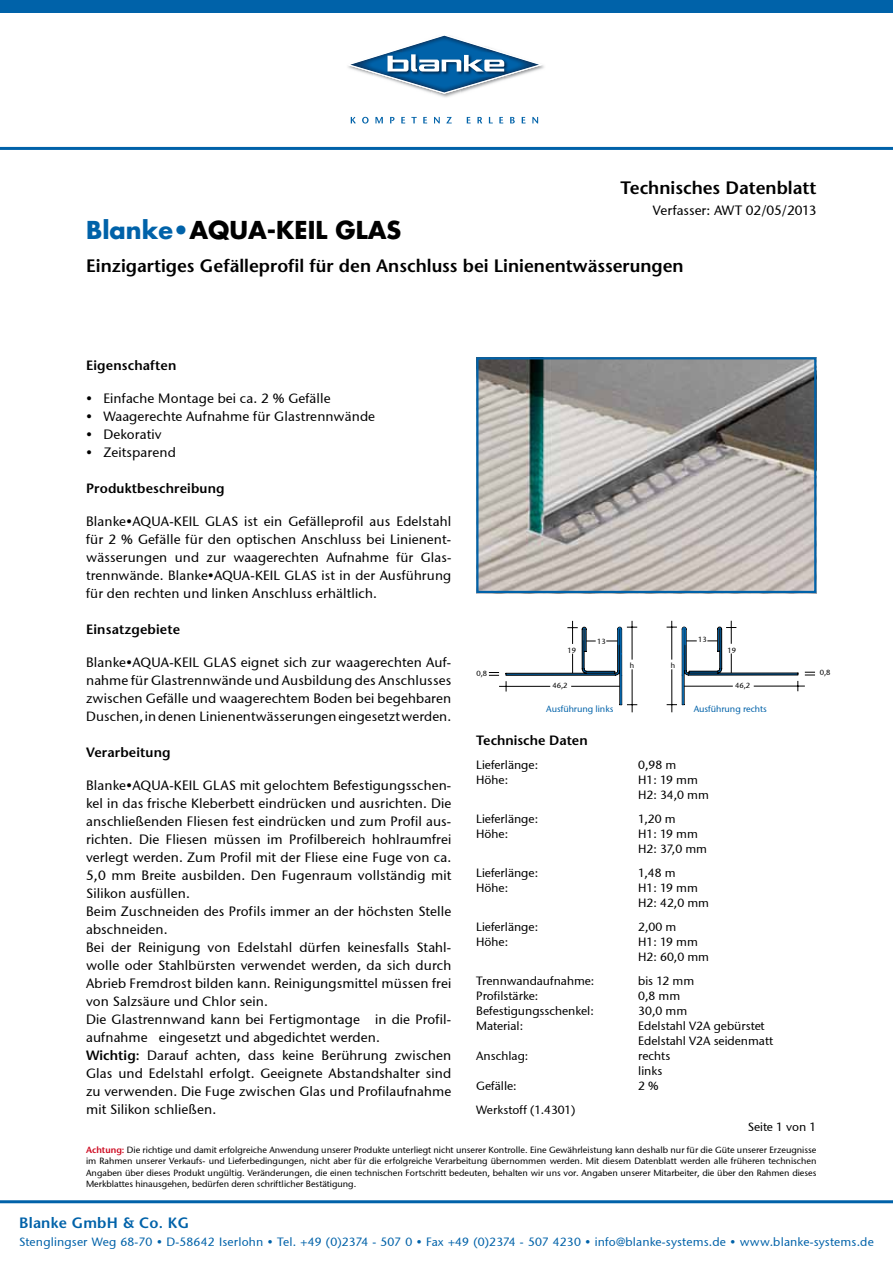
<style>
.page{position:relative;width:893px;height:1263px;background:#fff}
.page>*{position:absolute;margin:0;border:0;box-sizing:border-box;transform-origin:0 0}
.t1{font:700 24px "Futura";color:#000}
.t2{font:600 18px "Stone Sans";color:#000}
.t3{font:600 15px "Stone Sans";letter-spacing:.015em;color:#0062a9}
.t4{font:13.5px/18px "Stone Sans ITCTT Medium";letter-spacing:.01em;color:#000}
.t5{font:600 13.5px "Stone Sans";letter-spacing:.01em;color:#000}
.t6{font:13.35px/18px "Stone Sans ITCTT Medium";letter-spacing:.01em;color:#000}
.t7{font:12px/15px "Stone Sans ITCTT Medium";color:#000}
.t8{font:12px "Stone Sans ITCTT Medium";letter-spacing:.015em;color:#0062a9}
.t9{font:9px/11.2px "Stone Sans ITCTT Medium";color:#000;text-align:justify}
.t10{font:9px "Stone Sans ITCTT Medium";letter-spacing:-.005em;color:#0062a9}
.t11{font:7.5px "Stone Sans ITCTT Medium";color:#000}
.s1{color:#0062a9}
.s2{font-size:13.5px}
.s3{font-size:13.35px}
.s4{font-family:"Stone Sans";font-weight:600}
.s5{font-family:"Stone Sans";font-weight:600;color:#cd071e}
</style>
<div class="page">
<div style="left:0;top:0;width:893px;height:13px;background:#0062a9"></div>
<hr style="left:0;top:147px;width:893px;height:3px;background:#0062a9">
<img style="left:435px;top:94px;width:21px;height:4px">
<svg style="left:348px;top:35px;width:195px;height:59px"></svg>
<svg style="left:351px;top:117px;width:5px;height:7px"></svg>
<svg style="left:362px;top:117px;width:7px;height:7px"></svg>
<svg style="left:375px;top:117px;width:8px;height:6px"></svg>
<svg style="left:390px;top:117px;width:4px;height:6px"></svg>
<svg style="left:401px;top:117px;width:4px;height:6px"></svg>
<svg style="left:411px;top:117px;width:6px;height:6px"></svg>
<svg style="left:423px;top:117px;width:4px;height:6px"></svg>
<svg style="left:434px;top:117px;width:6px;height:6px"></svg>
<svg style="left:446px;top:117px;width:6px;height:6px"></svg>
<svg style="left:467px;top:117px;width:4px;height:6px"></svg>
<svg style="left:477px;top:117px;width:5px;height:7px"></svg>
<svg style="left:489px;top:117px;width:4px;height:6px"></svg>
<svg style="left:499px;top:117px;width:4px;height:6px"></svg>
<svg style="left:510px;top:117px;width:5px;height:6px"></svg>
<svg style="left:522px;top:117px;width:4px;height:6px"></svg>
<svg style="left:532px;top:117px;width:6px;height:6px"></svg>
<hr style="left:0;top:1200px;width:893px;height:3px;background:#0062a9">
<img style="left:479px;top:360px;width:334px;height:230px">
<div style="left:476px;top:357px;width:340px;height:236px;border:2px solid #0062a9"></div>
<hr style="left:632px;top:621px;width:1px;height:91px;background:#000">
<hr style="left:572px;top:621px;width:1px;height:52px;background:#000">
<hr style="left:499px;top:686px;width:121px;height:1px;background:#000">
<svg style="left:505px;top:626px;width:132px;height:79px"></svg>
<svg style="left:489px;top:672px;width:10px;height:4px"></svg>
<hr style="left:586px;top:641px;width:32px;height:1px;background:#000">
<div style="left:566px;top:644px;width:11px;height:10px;background:#fff"></div>
<div style="left:550px;top:679px;width:21px;height:10px;background:#fff"></div>
<div style="left:626px;top:660px;width:11px;height:9px;background:#fff"></div>
<div style="left:596px;top:635px;width:10px;height:9px;background:#fff"></div>
<hr style="left:671px;top:620px;width:1px;height:92px;background:#000">
<hr style="left:731px;top:620px;width:1px;height:53px;background:#000">
<hr style="left:684px;top:686px;width:121px;height:1px;background:#000">
<svg style="left:667px;top:626px;width:132px;height:79px"></svg>
<svg style="left:805px;top:672px;width:10px;height:4px"></svg>
<hr style="left:686px;top:641px;width:32px;height:1px;background:#000">
<div style="left:726px;top:644px;width:11px;height:9px;background:#fff"></div>
<div style="left:733px;top:679px;width:21px;height:9px;background:#fff"></div>
<div style="left:667px;top:660px;width:11px;height:9px;background:#fff"></div>
<div style="left:697px;top:633px;width:10px;height:10px;background:#fff"></div>
<h2 class="t2" style="left:620px;top:177px;width:197px">Technisches Datenblatt</h2>
<p class="t4" style="left:653px;top:201px;width:165px">Verfasser: AWT 02/05/2013</p>
<h1 class="t1" style="left:86px;top:214px;width:317px"><span class="s1">Blanke•</span>AQUA-KEIL GLAS</h1>
<h2 class="t2" style="left:86px;top:255px;width:599px">Einzigartiges Gefälleprofil für den Anschluss bei Linienentwässerungen</h2>
<p class="t5" style="left:86px;top:357px;width:92px">Eigenschaften</p>
<p class="t4" style="left:86px;top:389px;width:246px">• Einfache Montage bei ca. 2 % Gefälle</p>
<p class="t4" style="left:86px;top:407px;width:291px">• Waagerechte Aufnahme für Glastrennwände</p>
<p class="t4" style="left:86px;top:425px;width:77px">• Dekorativ</p>
<p class="t4" style="left:86px;top:443px;width:91px">• Zeitsparend</p>
<p class="t5" style="left:86px;top:480px;width:140px">Produktbeschreibung</p>
<p class="t4" style="left:86px;top:512px;width:367px">Blanke•AQUA-KEIL GLAS ist ein Gefälleprofil aus Edelstahl für 2 % Gefälle für den optischen Anschluss bei Linienent-</p>
<p class="t6" style="left:86px;top:548px;width:367px"><span class="s2">wässe</span>rungen und zur waagerechten Aufnahme für Glas&shy;trennwände. Blanke•AQUA-KEIL GLAS ist in der Ausführung</p>
<p class="t4" style="left:86px;top:584px;width:292px"><span class="s3">für den rechten</span> und linken Anschluss erhältlich.</p>
<p class="t5" style="left:86px;top:621px;width:96px">Einsatzgebiete</p>
<p class="t4" style="left:86px;top:653px;width:367px;text-align:justify">Blanke•AQUA-KEIL GLAS eignet sich zur waagerechten Auf&shy;nahme für Glastrennwände und Ausbildung des Anschlusses zwischen Gefälle und waagerechtem Boden bei begehbaren</p>
<p class="t6" style="left:86px;top:707px;width:367px">Duschen, in denen Linienentwässerungen eingesetzt werden.</p>
<p class="t5" style="left:86px;top:744px;width:86px">Verarbeitung</p>
<p class="t4" style="left:86px;top:776px;width:367px">Blanke•AQUA-KEIL GLAS mit gelochtem Befestigungsschen&shy;kel in das frische Kleberbett eindrücken und ausrichten. Die anschließenden Fliesen fest eindrücken und zum Profil aus&shy;richten. Die Fliesen müssen im Profilbereich hohlraumfrei verlegt werden. Zum Profil mit der Fliese eine Fuge von ca.<br>5,0 mm Breite ausbilden. Den Fugenraum vollständig mit Silikon ausfüllen.<br>Beim Zuschneiden des Profils immer an der höchsten Stelle abschneiden.<br>Bei der Reinigung von Edelstahl dürfen keinesfalls Stahl&shy;wolle oder Stahlbürsten verwendet werden, da sich durch Abrieb Fremdrost bilden kann. Reinigungsmittel müssen frei von Salzsäure und Chlor sein.<br>Die Glastrennwand kann bei Fertigmontage in die Profil&shy;aufnahme eingesetzt und abgedichtet werden.<br><span class="s4">Wichtig:</span> Darauf achten, dass keine Berührung zwischen Glas und Edelstahl erfolgt. Geeignete Abstandshalter sind zu verwenden. Die Fuge zwischen Glas und Profilaufnahme mit Silikon schließen.</p>
<p class="t11" style="left:698px;top:635px;width:10px">13</p>
<p class="t11" style="left:597px;top:636px;width:10px">13</p>
<p class="t11" style="left:727px;top:645px;width:10px">19</p>
<p class="t11" style="left:735px;top:680px;width:17px">46,2</p>
<p class="t11" style="left:568px;top:646px;width:10px">19</p>
<p class="t11" style="left:671px;top:661px;width:6px">h</p>
<p class="t11" style="left:630px;top:661px;width:6px">h</p>
<p class="t11" style="left:820px;top:668px;width:12px">0,8</p>
<p class="t11" style="left:476px;top:668px;width:12px">0,8</p>
<p class="t11" style="left:553px;top:680px;width:17px">46,2</p>
<p class="t10" style="left:694px;top:703px;width:75px">Ausführung rechts</p>
<p class="t10" style="left:546px;top:703px;width:69px">Ausführung links</p>
<p class="t5" style="left:476px;top:732px;width:113px">Technische Daten</p>
<p class="t7" style="left:476px;top:757px;width:63px">Lieferlänge:</p>
<p class="t7" style="left:638px;top:757px;width:40px">0,98 m</p>
<p class="t7" style="left:476px;top:772px;width:33px">Höhe:</p>
<p class="t7" style="left:638px;top:772px;width:72px">H1: 19 mm<br>H2: 34,0 mm</p>
<p class="t7" style="left:476px;top:811px;width:63px">Lieferlänge:</p>
<p class="t7" style="left:638px;top:811px;width:39px">1,20 m</p>
<p class="t7" style="left:476px;top:826px;width:33px">Höhe:</p>
<p class="t7" style="left:638px;top:826px;width:70px">H1: 19 mm<br>H2: 37,0 mm</p>
<p class="t7" style="left:476px;top:865px;width:63px">Lieferlänge:</p>
<p class="t7" style="left:638px;top:865px;width:39px">1,48 m</p>
<p class="t7" style="left:476px;top:880px;width:33px">Höhe:</p>
<p class="t7" style="left:638px;top:880px;width:72px">H1: 19 mm<br>H2: 42,0 mm</p>
<p class="t7" style="left:476px;top:919px;width:63px">Lieferlänge:</p>
<p class="t7" style="left:638px;top:919px;width:40px">2,00 m</p>
<p class="t7" style="left:476px;top:934px;width:33px">Höhe:</p>
<p class="t7" style="left:638px;top:934px;width:72px">H1: 19 mm<br>H2: 60,0 mm</p>
<p class="t7" style="left:476px;top:973px;width:120px">Trennwandaufnahme:</p>
<p class="t7" style="left:638px;top:973px;width:57px">bis 12 mm</p>
<p class="t7" style="left:476px;top:988px;width:63px">Profilstärke:</p>
<p class="t7" style="left:638px;top:988px;width:44px">0,8 mm</p>
<p class="t7" style="left:476px;top:1003px;width:119px">Befestigungsschenkel:</p>
<p class="t7" style="left:638px;top:1003px;width:50px">30,0 mm</p>
<p class="t7" style="left:476px;top:1018px;width:48px">Material:</p>
<p class="t7" style="left:638px;top:1018px;width:136px">Edelstahl V2A gebürstet<br>Edelstahl V2A seidenmatt</p>
<p class="t7" style="left:476px;top:1048px;width:54px">Anschlag:</p>
<p class="t7" style="left:638px;top:1048px;width:34px">rechts links</p>
<p class="t7" style="left:476px;top:1078px;width:42px">Gefälle:</p>
<p class="t7" style="left:638px;top:1078px;width:22px">2 %</p>
<p class="t7" style="left:476px;top:1102px;width:101px">Werkstoff (1.4301)</p>
<p class="t9" style="left:86px;top:1144px;width:732px"><span class="s5">Achtung:</span> Die richtige und damit erfolgreiche Anwendung unserer Produkte unterliegt nicht unserer Kontrolle. Eine Gewährleistung kann deshalb nur für die Güte unserer Erzeugnisse im Rahmen unserer Verkaufs- und Lieferbedingungen, nicht aber für die erfolgreiche Verarbeitung übernommen werden. Mit diesem Datenblatt werden alle früheren technischen Angaben über dieses Produkt ungültig. Veränderungen, die einen technischen Fortschritt bedeuten, behalten wir uns vor. Angaben unserer Mitarbeiter, die über den Rahmen dieses Merkblattes hinausgehen, bedürfen deren schriftlicher Bestätigung.</p>
<p class="t7" style="left:748px;top:1119px;width:70px">Seite 1 von 1</p>
<p class="t3" style="left:19px;top:1214px;width:172px">Blanke GmbH &amp; Co. KG</p>
<p class="t8" style="left:19px;top:1234px;width:856px">Stenglingser Weg 68-70 • D-58642 Iserlohn • Tel. +49 (0)2374 - 507 0 • Fax +49 (0)2374 - 507 4230 • info@blanke-systems.de • www.blanke-systems.de</p>
</div>
